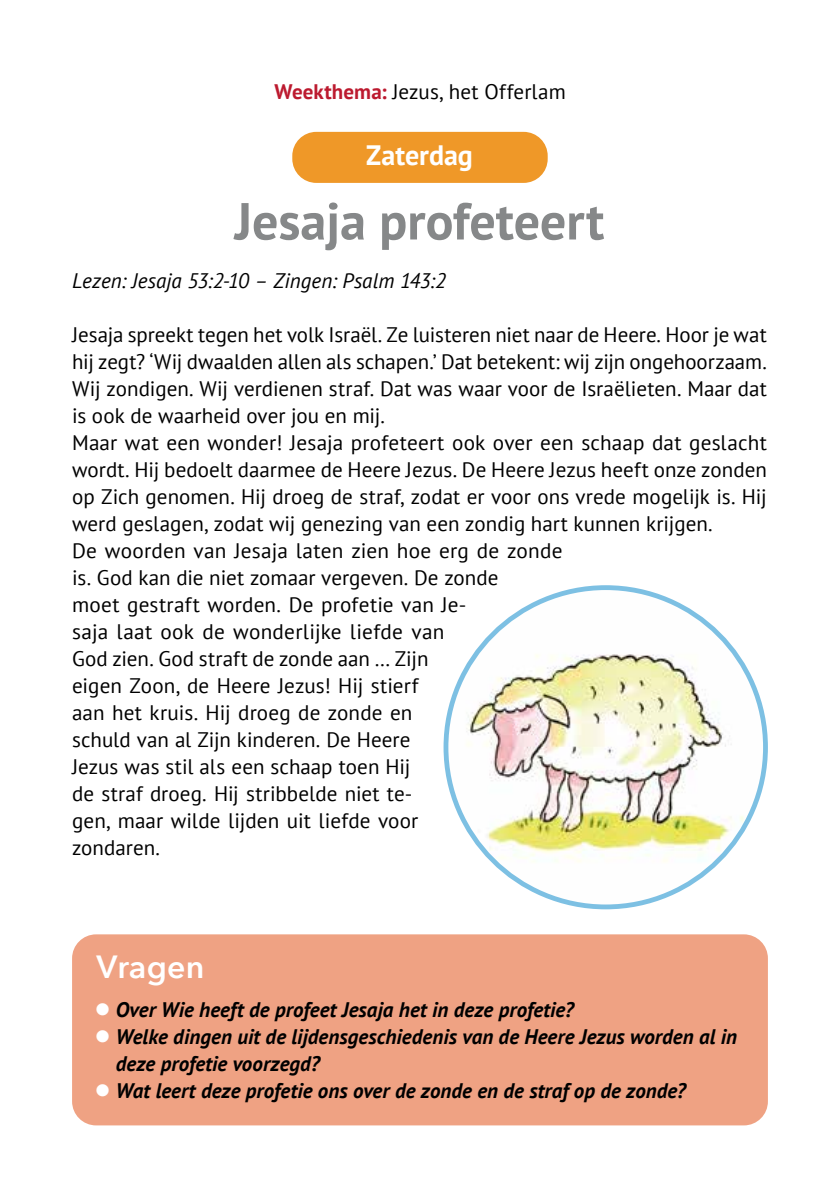
<style>
.page{position:relative;width:840px;height:1191px;background:#fff}
.page>*{position:absolute;margin:0;border:0;box-sizing:border-box;transform-origin:0 0}
.t1{font:700 52px "PT Sans";color:#868889}
.t2{font:600 32px "Avenir Next";letter-spacing:.005em;color:#fff}
.t3{font:700 28px "PT Sans";letter-spacing:-.005em;color:#fff}
.t4{font:21px/27px "PT Sans";letter-spacing:.005em;color:#000}
.t5{font:italic 700 21px/27px "PT Sans";letter-spacing:.005em;color:#000}
.t6{font:italic 21px "PT Sans";color:#000}
.s1{font-weight:700;color:#bc1a2f}
.s2{color:#fff}
</style>
<div class="page">
<div style="left:72px;top:934px;width:695px;height:191px;background:#efa283;border-radius:24px"></div>
<div style="left:292px;top:132px;width:255px;height:51px;background:#ef9828;border-radius:24px"></div>
<img style="left:445px;top:587px;width:320px;height:320px;border-radius:160px">
<p class="t4" style="left:274px;top:78px;width:293px"><span class="s1">Weekthema:</span> Jezus, het Offerlam</p>
<h3 class="t3" style="left:366px;top:137px;width:108px">Zaterdag</h3>
<h1 class="t1" style="left:234px;top:187px;width:371px">Jesaja profeteert</h1>
<p class="t6" style="left:72px;top:267px;width:375px">Lezen: Jesaja 53:2-10 – Zingen: Psalm 143:2</p>
<p class="t4" style="left:72px;top:321px;width:696px">Jesaja spreekt tegen het volk Israël. Ze luisteren niet naar de Heere. Hoor je wat hij zegt? ‘Wij dwaalden allen als schapen.’ Dat betekent: wij zijn ongehoorzaam.<br>Wij zondigen. Wij verdienen straf. Dat was waar voor de Israëlieten. Maar dat is ook de waarheid over jou en mij.<br>Maar wat een wonder! Jesaja profeteert ook over een schaap dat geslacht wordt. Hij bedoelt daarmee de Heere Jezus. De Heere Jezus heeft onze zonden op Zich genomen. Hij droeg de straf, zodat er voor ons vrede mogelijk is. Hij werd geslagen, zodat wij genezing van een zondig hart kunnen krijgen.<br>De woorden van Jesaja laten zien hoe erg de zonde<br>is. God kan die niet zomaar vergeven. De zonde<br>moet gestraft worden. De profetie van Je-<br>saja laat ook de wonderlijke liefde van<br>God zien. God straft de zonde aan … Zijn<br>eigen Zoon, de Heere Jezus! Hij stierf<br>aan het kruis. Hij droeg de zonde en<br>schuld van al Zijn kinderen. De Heere<br>Jezus was stil als een schaap toen Hij<br>de straf droeg. Hij stribbelde niet te-<br>gen, maar wilde lijden uit liefde voor<br>zondaren.</p>
<h2 class="t2" style="left:96px;top:939px;width:109px">Vragen</h2>
<p class="t5" style="left:95px;top:996px;width:480px"><span class="s2">●</span> Over Wie heeft de profeet Jesaja het in deze profetie?</p>
<p class="t5" style="left:116px;top:1023px;width:622px;text-indent:-21px"><span class="s2">●</span> Welke dingen uit de lijdensgeschiedenis van de Heere Jezus worden al in deze profetie voorzegd?</p>
<p class="t5" style="left:95px;top:1077px;width:592px"><span class="s2">●</span> Wat leert deze profetie ons over de zonde en de straf op de zonde?</p>
</div>
